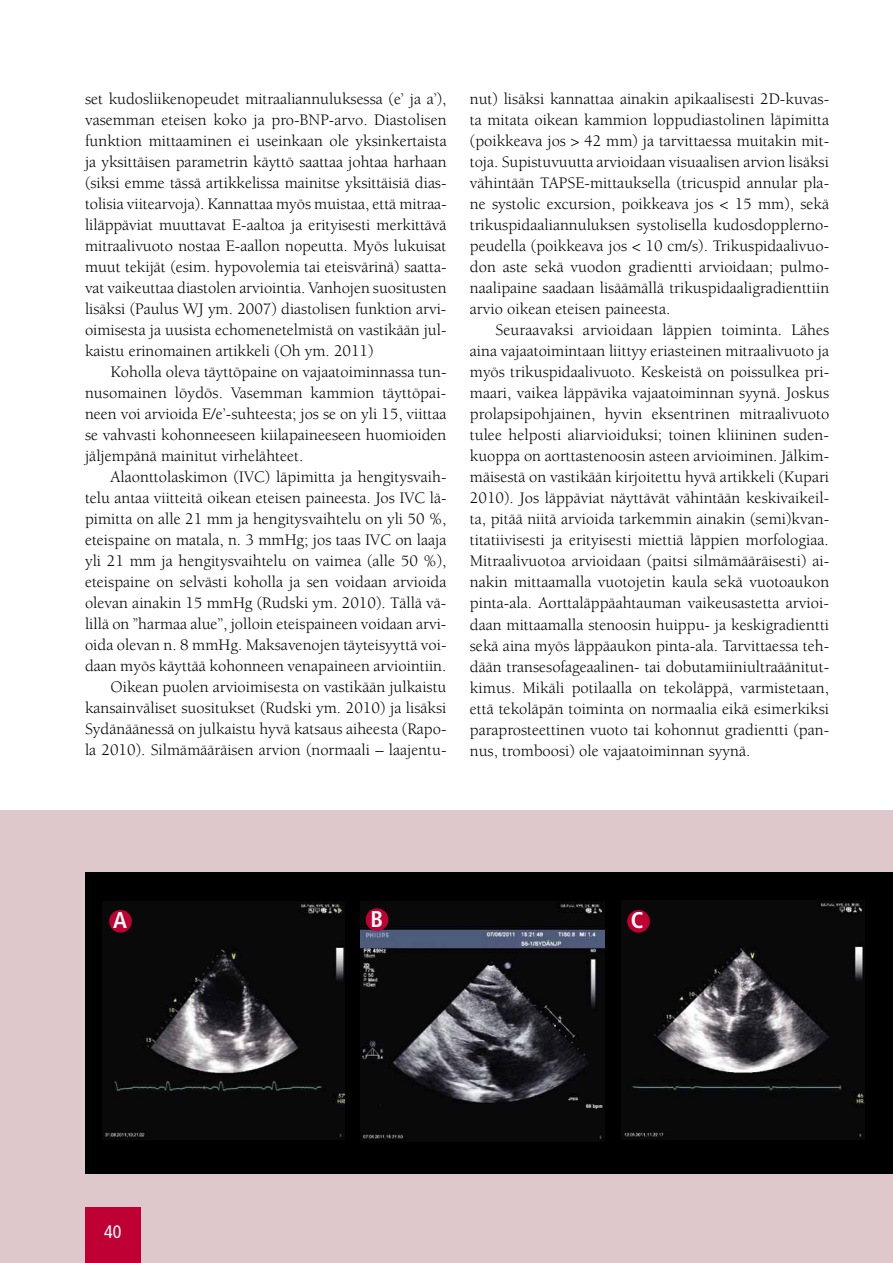
<style>
.page{position:relative;width:893px;height:1263px;background:#fff}
.page>*{position:absolute;margin:0;border:0;box-sizing:border-box;transform-origin:0 0}
.t1{font:700 condensed 22.65px "Frutiger";color:#fff}
.t2{font:condensed 18px "Frutiger";color:#fff}
.t3{font:16.5px/21px "Berkeley";color:#000;text-align:justify}
</style>
<div class="page">
<div style="left:0;top:810px;width:893px;height:453px;background:#dec8cc"></div>
<div style="left:85px;top:872px;width:808px;height:302px;background:#000"></div>
<img style="left:102px;top:901px;width:242px;height:237px">
<img style="left:360px;top:901px;width:244px;height:240px">
<img style="left:622px;top:900px;width:243px;height:238px">
<div style="left:109px;top:910px;width:23px;height:23px;background:#be0034;border-radius:50%"></div>
<div style="left:366px;top:908px;width:22px;height:23px;background:#be0034;border-radius:50%"></div>
<div style="left:627px;top:910px;width:23px;height:23px;background:#be0034;border-radius:50%"></div>
<div style="left:85px;top:1208px;width:55px;height:55px;background:#be0034"></div>
<p class="t3" style="left:85px;top:89px;width:363px">set kudosliikenopeudet mitraaliannuluksessa (e’ ja a’), vasemman eteisen koko ja pro-BNP-arvo. Diastolisen funktion mittaaminen ei useinkaan ole yksinkertaista ja yksittäisen parametrin käyttö saattaa johtaa harhaan (siksi emme tässä artikkelissa mainitse yksittäisiä dias&shy;tolisia viitearvoja). Kannattaa myös muistaa, että mitraa&shy;liläppäviat muuttavat E-aaltoa ja erityisesti merkittävä mitraalivuoto nostaa E-aallon nopeutta. Myös lukuisat muut tekijät (esim. hypovolemia tai eteisvärinä) saatta&shy;vat vaikeuttaa diastolen arviointia. Vanhojen suositusten lisäksi (Paulus WJ ym. 2007) diastolisen funktion arvi&shy;oimisesta ja uusista echomenetelmistä on vastikään jul&shy;kaistu erinomainen artikkeli (Oh ym. 2011)</p>
<p class="t3" style="left:85px;top:362px;width:363px;text-indent:26px">Koholla oleva täyttöpaine on vajaatoiminnassa tun&shy;nusomainen löydös. Vasemman kammion täyttöpai&shy;neen voi arvioida E/e’-suhteesta; jos se on yli 15, viittaa se vahvasti kohonneeseen kiilapaineeseen huomioiden jäljempänä mainitut virhelähteet.</p>
<p class="t3" style="left:85px;top:467px;width:363px;text-align:right">Alaonttolaskimon (IVC) läpimitta ja hengitysvaih&shy;telu antaa viitteitä oikean eteisen paineesta. Jos IVC lä&shy;pimitta on alle 21 mm ja hengitysvaihtelu on yli 50 %, eteispaine on matala, n. 3 mmHg; jos taas IVC on laaja yli 21 mm ja hengitysvaihtelu on vaimea (alle 50 %), eteispaine on selvästi koholla ja sen voidaan arvioida olevan ainakin 15 mmHg (Rudski ym. 2010). Tällä vä&shy;lillä on ’’harmaa alue’’, jolloin eteispaineen voidaan arvi&shy;oida olevan n. 8 mmHg. Maksavenojen täyteisyyttä voi&shy;daan myös käyttää kohonneen venapaineen arviointiin.<br>Oikean puolen arvioimisesta on vastikään julkaistu kansainväliset suositukset (Rudski ym. 2010) ja lisäksi Sydänäänessä on julkaistu hyvä katsaus aiheesta (Rapo&shy;la 2010). Silmämääräisen arvion (normaali – laajentu-</p>
<p class="t3" style="left:470px;top:89px;width:361px">nut) lisäksi kannattaa ainakin apikaalisesti 2D-kuvas&shy;ta mitata oikean kammion loppudiastolinen läpimitta (poikkeava jos &gt; 42 mm) ja tarvittaessa muitakin mit&shy;toja. Supistuvuutta arvioidaan visuaalisen arvion lisäksi vähintään TAPSE-mittauksella (tricuspid annular pla&shy;ne systolic excursion, poikkeava jos &lt; 15 mm), sekä trikuspidaaliannuluksen systolisella kudosdopplerno&shy;peudella (poikkeava jos &lt; 10 cm/s). Trikuspidaalivuo&shy;don aste sekä vuodon gradientti arvioidaan; pulmo&shy;naalipaine saadaan lisäämällä trikuspidaaligradienttiin arvio oikean eteisen paineesta.</p>
<p class="t3" style="left:470px;top:320px;width:361px;text-indent:26px">Seuraavaksi arvioidaan läppien toiminta. Lähes aina vajaatoimintaan liittyy eriasteinen mitraalivuoto ja myös trikuspidaalivuoto. Keskeistä on poissulkea pri&shy;maari, vaikea läppävika vajaatoiminnan syynä. Joskus prolapsipohjainen, hyvin eksentrinen mitraalivuoto tulee helposti aliarvioiduksi; toinen kliininen suden&shy;kuoppa on aorttastenoosin asteen arvioiminen. Jälkim&shy;mäisestä on vastikään kirjoitettu hyvä artikkeli (Kupari 2010). Jos läppäviat näyttävät vähintään keskivaikeil&shy;ta, pitää niitä arvioida tarkemmin ainakin (semi)kvan&shy;titatiivisesti ja erityisesti miettiä läppien morfologiaa.<br>Mitraalivuotoa arvioidaan (paitsi silmämääräisesti) ai&shy;nakin mittaamalla vuotojetin kaula sekä vuotoaukon pinta-ala. Aorttaläppäahtauman vaikeusastetta arvioi&shy;daan mittaamalla stenoosin huippu- ja keskigradientti sekä aina myös läppäaukon pinta-ala. Tarvittaessa teh&shy;dään transesofageaalinen- tai dobutamiiniultraäänitut&shy;kimus. Mikäli potilaalla on tekoläppä, varmistetaan, että tekoläpän toiminta on normaalia eikä esimerkiksi paraprosteettinen vuoto tai kohonnut gradientti (pan&shy;nus, tromboosi) ole vajaatoiminnan syynä.</p>
<h1 class="t1" style="left:113px;top:907px;width:15px">A</h1>
<h1 class="t1" style="left:370px;top:905px;width:14px">B</h1>
<h1 class="t1" style="left:631px;top:907px;width:14px">C</h1>
<p class="t2" style="left:104px;top:1221px;width:19px">40</p>
</div>
